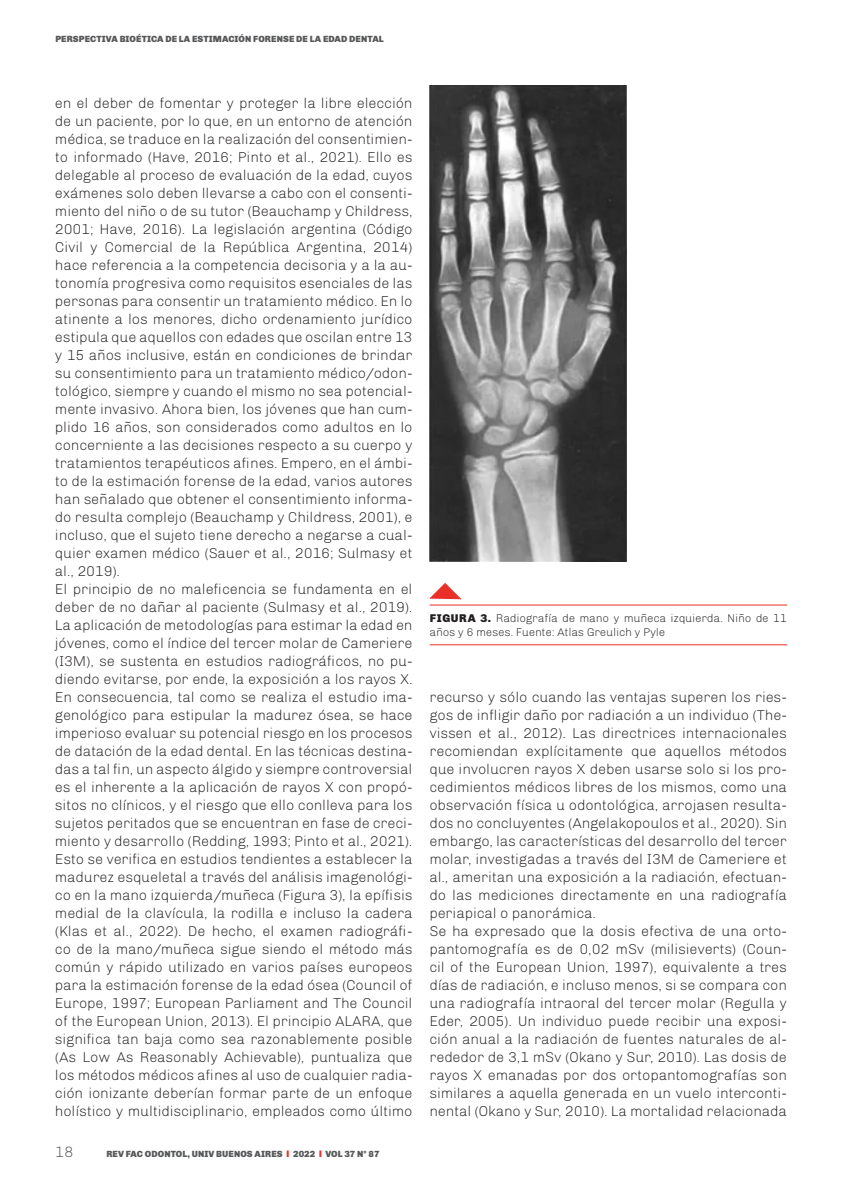
<style>
.page{position:relative;width:851px;height:1191px;background:#fff}
.page>*{position:absolute;margin:0;border:0;box-sizing:border-box;transform-origin:0 0}
.t1{font:300 15px "Chivo";color:#57585a}
.Texto_cuerpo{font:300 14.25px/18px "Chivo";color:#231f20;text-align:justify}
.Texto_cuerpo-2{font:300 11.25px/13.5px "Chivo";color:#231f20}
.t2{font:900 9px "Chivo";letter-spacing:.01em;color:#57585a}
.s1{font-family:"Arial";color:#ea2f29}
.s2{font-weight:900}
</style>
<div class="page">
<img style="left:429px;top:85px;width:197px;height:476px">
<hr style="left:429px;top:604px;width:358px;height:1px;background:#ea2f29">
<hr style="left:429px;top:644px;width:358px;height:1px;background:#ea2f29">
<svg style="left:429px;top:583px;width:32px;height:17px"></svg>
<p class="t2" style="left:55px;top:34px;width:330px">PERSPECTIVA BIOÉTICA DE LA ESTIMACIÓN FORENSE DE LA EDAD DENTAL</p>
<p class="Texto_cuerpo" style="left:55px;top:94px;width:359px">en el deber de fomentar y proteger la libre elección de un paciente, por lo que, en un entorno de atención médica, se traduce en la realización del consentimien&shy;to informado (Have, 2016; Pinto et al., 2021). Ello es delegable al proceso de evaluación de la edad, cuyos exámenes solo deben llevarse a cabo con el consenti&shy;miento del niño o de su tutor (Beauchamp y Childress, 2001; Have, 2016). La legislación argentina (Código Civil y Comercial de la República Argentina, 2014) hace referencia a la competencia decisoria y a la au&shy;tonomía progresiva como requisitos esenciales de las personas para consentir un tratamiento médico. En lo atinente a los menores, dicho ordenamiento jurídico estipula que aquellos con edades que oscilan entre 13 y 15 años inclusive, están en condiciones de brindar su consentimiento para un tratamiento médico/odon&shy;tológico, siempre y cuando el mismo no sea potencial&shy;mente invasivo. Ahora bien, los jóvenes que han cum&shy;plido 16 años, son considerados como adultos en lo concerniente a las decisiones respecto a su cuerpo y tratamientos terapéuticos afines. Empero, en el ámbi&shy;to de la estimación forense de la edad, varios autores han señalado que obtener el consentimiento informa&shy;do resulta complejo (Beauchamp y Childress, 2001), e incluso, que el sujeto tiene derecho a negarse a cual&shy;quier examen médico (Sauer et al., 2016; Sulmasy et al., 2019).</p>
<p class="Texto_cuerpo" style="left:55px;top:580px;width:359px">El principio de no maleficencia se fundamenta en el deber de no dañar al paciente (Sulmasy et al., 2019).<br>La aplicación de metodologías para estimar la edad en jóvenes, como el índice del tercer molar de Cameriere (I3M), se sustenta en estudios radiográficos, no pu&shy;diendo evitarse, por ende, la exposición a los rayos X.<br>En consecuencia, tal como se realiza el estudio ima&shy;genológico para estipular la madurez ósea, se hace imperioso evaluar su potencial riesgo en los procesos de datación de la edad dental. En las técnicas destina&shy;das a tal fin, un aspecto álgido y siempre controversial es el inherente a la aplicación de rayos X con propó&shy;sitos no clínicos, y el riesgo que ello conlleva para los sujetos peritados que se encuentran en fase de creci&shy;miento y desarrollo (Redding, 1993; Pinto et al., 2021).<br>Esto se verifica en estudios tendientes a establecer la madurez esqueletal a través del análisis imagenológi&shy;co en la mano izquierda/muñeca (Figura 3), la epífisis medial de la clavícula, la rodilla e incluso la cadera (Klas et al., 2022). De hecho, el examen radiográfi&shy;co de la mano/muñeca sigue siendo el método más común y rápido utilizado en varios países europeos para la estimación forense de la edad ósea (Council of Europe, 1997; European Parliament and The Council of the European Union, 2013). El principio ALARA, que significa tan baja como sea razonablemente posible (As Low As Reasonably Achievable), puntualiza que los métodos médicos afines al uso de cualquier radia&shy;ción ionizante deberían formar parte de un enfoque holístico y multidisciplinario, empleados como último</p>
<p class="t1" style="left:55px;top:1143px;width:20px">18</p>
<p class="t2" style="left:106px;top:1148px;width:274px">REV FAC ODONTOL, UNIV BUENOS AIRES <span class="s1">I</span> 2022 <span class="s1">I</span> VOL 37 N° 87</p>
<p class="Texto_cuerpo-2" style="left:429px;top:612px;width:359px"><span class="s2">FIGURA 3.</span> Radiografía de mano y muñeca izquierda. Niño de 11 años y 6 meses. Fuente: Atlas Greulich y Pyle</p>
<p class="Texto_cuerpo" style="left:429px;top:688px;width:359px">recurso y sólo cuando las ventajas superen los ries&shy;gos de infligir daño por radiación a un individuo (The&shy;vissen et al., 2012). Las directrices internacionales recomiendan explícitamente que aquellos métodos que involucren rayos X deben usarse solo si los pro&shy;cedimientos médicos libres de los mismos, como una observación física u odontológica, arrojasen resulta&shy;dos no concluyentes (Angelakopoulos et al., 2020). Sin embargo, las características del desarrollo del tercer molar, investigadas a través del I3M de Cameriere et al., ameritan una exposición a la radiación, efectuan&shy;do las mediciones directamente en una radiografía periapical o panorámica.</p>
<p class="Texto_cuerpo" style="left:429px;top:922px;width:359px">Se ha expresado que la dosis efectiva de una orto&shy;pantomografía es de 0,02 mSv (milisieverts) (Coun&shy;cil of the European Union, 1997), equivalente a tres días de radiación, e incluso menos, si se compara con una radiografía intraoral del tercer molar (Regulla y Eder, 2005). Un individuo puede recibir una exposi&shy;ción anual a la radiación de fuentes naturales de al&shy;rededor de 3,1 mSv (Okano y Sur, 2010). Las dosis de rayos X emanadas por dos ortopantomografías son similares a aquella generada en un vuelo interconti&shy;nental (Okano y Sur, 2010). La mortalidad relacionada</p>
</div>
